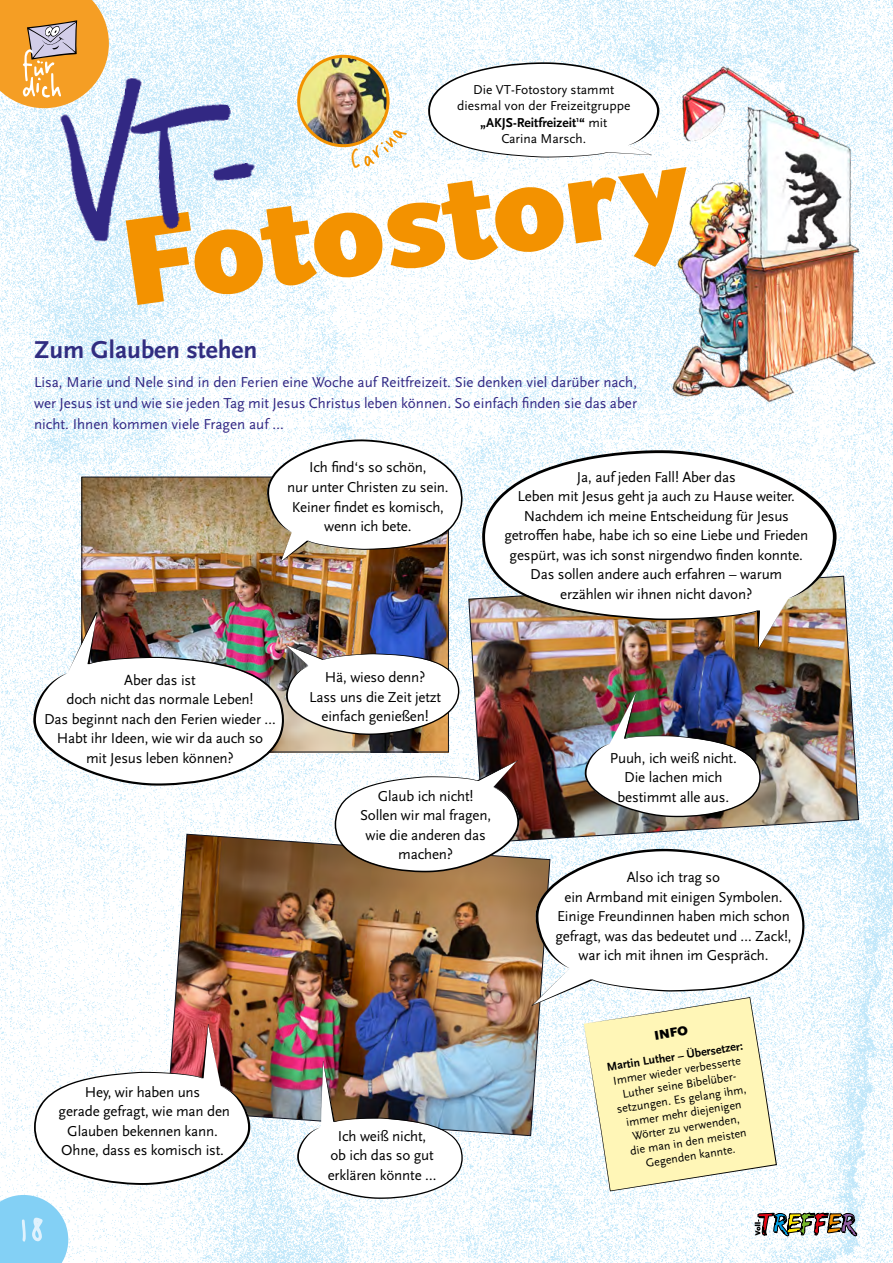
<style>
.page{position:relative;width:893px;height:1263px;background:#fff}
.page>*{position:absolute;margin:0;border:0;box-sizing:border-box;transform-origin:0 0}
.t1{font:900 129.15px "Scala Sans OT";color:#f39200}
.t2{font:76.5px "Handschrift";color:#e0f2fd}
.t3{font:51px "Druckschrift";letter-spacing:-.08em;color:#fff}
.t4{font:700 25.5px "Scala Sans OT";color:#312d80}
.t5{font:15px/19.5px "Scala Sans OT";letter-spacing:-.01em;color:#000;text-align:center}
.t6{font:15px/21px "Scala Sans OT";color:#312783;text-align:justify}
.t7{font:13.5px/16.5px "Scala Sans OT";color:#000;text-align:center}
.t8{font:900 13.35px "Scala Sans OT";color:#000}
.t9{font:12px/14.4px "Scala Sans OT";color:#000;text-align:center}
.t10{font:700 12px "Scala Sans OT";color:#000}
.s1{font-weight:700}
.s2{font-size:94.5px}
</style>
<div class="page">
<img style="left:0;top:0;width:893px;height:1263px">
<svg style="left:755px;top:1212px;width:102px;height:24px"></svg>
<svg style="left:0;top:1195px;width:68px;height:68px;background:#90d5f6"></svg>
<img style="left:83px;top:479px;width:364px;height:133px">
<img style="left:468px;top:575px;width:391px;height:268px">
<img style="left:167px;top:833px;width:384px;height:303px">
<img style="left:34px;top:73px;width:232px;height:178px">
<img style="left:658px;top:59px;width:235px;height:357px">
<svg style="left:0;top:0;width:109px;height:108px;background:#e9a950"></svg>
<svg style="left:428px;top:62px;width:231px;height:95px"></svg>
<svg style="left:266px;top:438px;width:197px;height:124px"></svg>
<img style="left:482px;top:450px;width:355px;height:200px">
<img style="left:584px;top:691px;width:177px;height:127px">
<img style="left:33px;top:612px;width:487px;height:260px">
<svg style="left:34px;top:1024px;width:216px;height:161px"></svg>
<img style="left:297px;top:1061px;width:166px;height:138px">
<svg style="left:531px;top:847px;width:274px;height:344px"></svg>
<img style="left:299px;top:56px;width:89px;height:90px;border-radius:45px">
<div style="left:297px;top:55px;width:93px;height:92px;border:3px solid #f39200;border-radius:50%"></div>
<svg style="left:350px;top:127px;width:57px;height:42px"></svg>
<h3 class="t3" style="left:20px;top:66px;width:45px">fürdich</h3>
<p class="t7" style="left:457px;top:82px;width:175px">Die VT-Fotostory stammt diesmal von der Freizeitgruppe <span class="s1">„AKJS-Reitfreizeit</span><sup>1</sup><span class="s1">“</span> mit<br>Carina Marsch.</p>
<h1 class="t1" style="left:111px;top:192px;width:574px;rotate:-8deg">Fotostory</h1>
<h3 class="t4" style="left:34px;top:335px;width:225px">Zum Glauben stehen</h3>
<p class="t6" style="left:34px;top:372px;width:605px">Lisa, Marie und Nele sind in den Ferien eine Woche auf Reitfreizeit. Sie denken viel darüber nach, wer Jesus ist und wie sie jeden Tag mit Jesus Christus leben können. So einfach finden sie das aber nicht. Ihnen kommen viele Fragen auf …</p>
<p class="t5" style="left:287px;top:458px;width:163px">Ich find‘s so schön,<br>nur unter Christen zu sein.<br>Keiner findet es komisch, wenn ich bete.</p>
<p class="t5" style="left:504px;top:467px;width:305px">Ja, auf jeden Fall! Aber das<br>Leben mit Jesus geht ja auch zu Hause weiter.<br>Nachdem ich meine Entscheidung für Jesus getroffen habe, habe ich so eine Liebe und Frieden gespürt, was ich sonst nirgendwo finden konnte.<br>Das sollen andere auch erfahren – warum erzählen wir ihnen nicht davon?</p>
<p class="t5" style="left:44px;top:671px;width:233px">Aber das ist<br>doch nicht das normale Leben!<br>Das beginnt nach den Ferien wieder …<br>Habt ihr Ideen, wie wir da auch so<br>mit Jesus leben können?</p>
<p class="t5" style="left:309px;top:668px;width:134px">Hä, wieso denn?<br>Lass uns die Zeit jetzt einfach genießen!</p>
<p class="t5" style="left:610px;top:748px;width:128px">Puuh, ich weiß nicht.<br>Die lachen mich</p>
<p class="t5" style="left:378px;top:786px;width:97px">Glaub ich nicht!</p>
<p class="t5" style="left:618px;top:787px;width:113px">bestimmt alle aus.</p>
<p class="t5" style="left:360px;top:806px;width:133px">Sollen wir mal fragen, wie die anderen das machen?</p>
<p class="t5" style="left:59px;top:1083px;width:173px">Hey, wir haben uns<br>gerade gefragt, wie man den<br>Glauben bekennen kann.<br>Ohne, dass es komisch ist.</p>
<h2 class="t2" style="left:18px;top:1202px;width:31px">1<span class="s2">8</span></h2>
<p class="t5" style="left:328px;top:1126px;width:110px">Ich weiß nicht,<br>ob ich das so gut erklären könnte …</p>
<p class="t5" style="left:555px;top:868px;width:238px">Also ich trag so<br>ein Armband mit einigen Symbolen.<br>Einige Freundinnen haben mich schon gefragt, was das bedeutet und … Zack!, war ich mit ihnen im Gespräch.</p>
<p class="t8" style="left:653px;top:1028px;width:35px;rotate:-9deg">INFO</p>
<p class="t10" style="left:606px;top:1060px;width:139px;rotate:-9deg">Martin Luther – Übersetzer:</p>
<p class="t9" style="left:611px;top:1074px;width:132px;rotate:-9deg">Immer wieder verbesserte<br>Luther seine Bibelüber&shy;setzungen. Es gelang ihm, immer mehr diejenigen<br>Wörter zu verwenden,<br>die man in den meisten<br>Gegenden kannte.</p>
</div>
